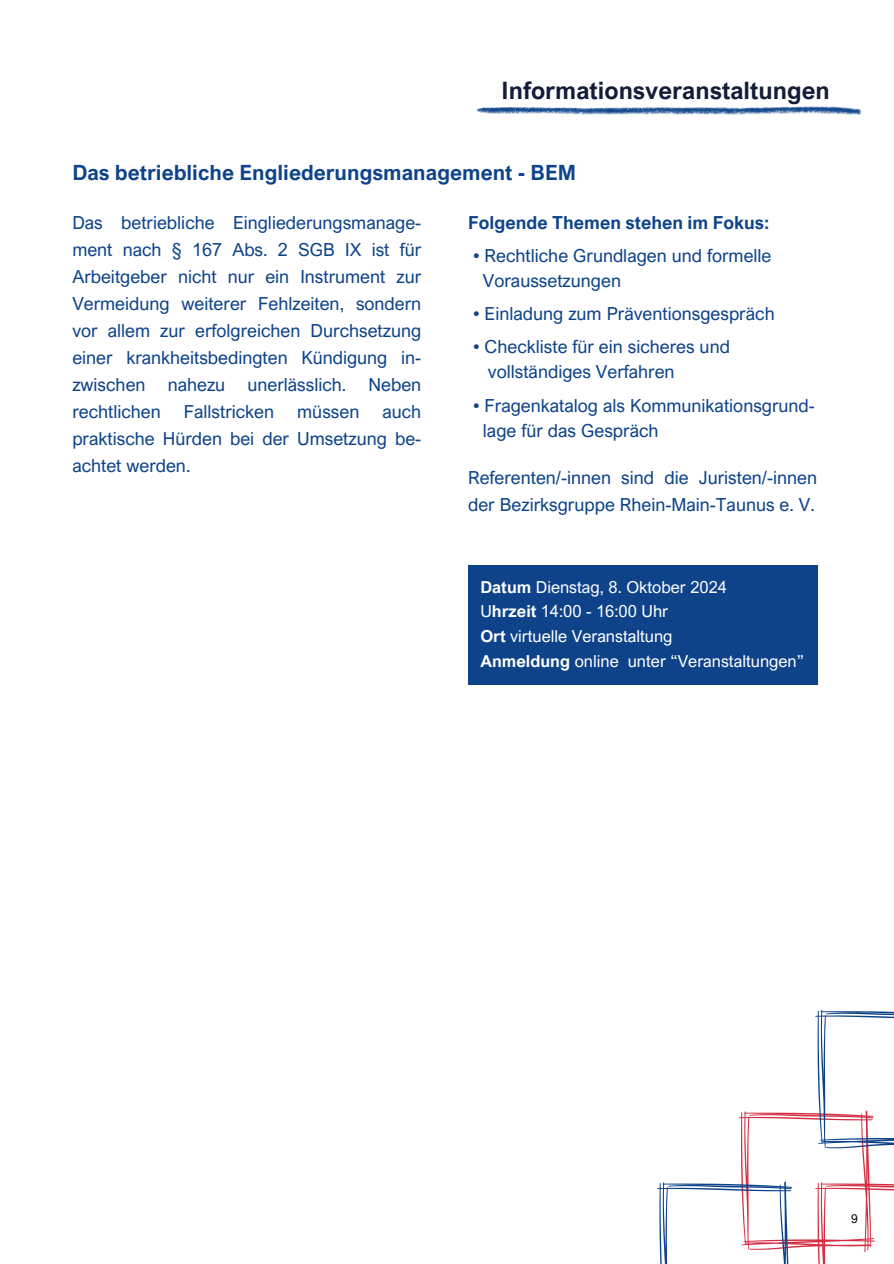
<style>
.page{position:relative;width:894px;height:1264px;background:#fff}
.page>*{position:absolute;margin:0;border:0;box-sizing:border-box;transform-origin:0 0}
.t1{font:700 24px "Arial Nova";color:#131d39}
.t2{font:700 21px "Arial Nova";color:#0e438a}
.t3{font:18px/27px "Arial Nova";color:#0e438a;text-align:justify}
.t4{font:700 18px "Arial Nova";color:#0e438a}
.t5{font:16.5px "Arial Nova";color:#fff}
.t6{font:16.5px "Arial Nova";color:#fdfdfd}
.t7{font:12px "Arial Nova";color:#000}
.s1{font-weight:700}
</style>
<div class="page">
<svg style="left:476px;top:106px;width:386px;height:9px"></svg>
<svg style="left:657px;top:1009px;width:236px;height:254px"></svg>
<div style="left:468px;top:566px;width:348px;height:119px;background:#0e438a"></div>
<p class="t1" style="left:501px;top:75px;width:329px">Informationsveranstaltungen</p>
<p class="t2" style="left:72px;top:160px;width:505px">Das betriebliche Engliederungsmanagement - BEM</p>
<h2 class="t4" style="left:468px;top:212px;width:303px">Folgende Themen stehen im Fokus:</h2>
<p class="t3" style="left:473px;top:242px;width:300px">• Rechtliche Grundlagen und formelle</p>
<h3 class="t3" style="left:483px;top:267px;width:139px">Voraussetzungen</h3>
<p class="t3" style="left:473px;top:300px;width:303px">• Einladung zum Präventionsgespräch</p>
<p class="t3" style="left:473px;top:333px;width:258px">• Checkliste für ein sicheres und</p>
<p class="t3" style="left:488px;top:358px;width:188px">vollständiges Verfahren</p>
<p class="t3" style="left:473px;top:391px;width:343px">• Fragenkatalog als Kommunikationsgrund-</p>
<p class="t3" style="left:483px;top:416px;width:177px">lage für das Gespräch</p>
<p class="t3" style="left:468px;top:463px;width:350px;line-height:27.5px">Referenten/-innen sind die Juristen/-innen der Bezirksgruppe Rhein-Main-Taunus e. V.</p>
<h1 class="t3" style="left:72px;top:208px;width:350px">Das betriebliche Eingliederungsmanage&shy;ment nach § 167 Abs. 2 SGB IX ist für Arbeitgeber nicht nur ein Instrument zur Vermeidung weiterer Fehlzeiten, sondern vor allem zur erfolgreichen Durchsetzung einer krankheitsbedingten Kündigung in&shy;zwischen nahezu unerlässlich. Neben rechtlichen</h1>
<h1 class="t3" style="left:72px;top:397px;width:350px;text-indent:310px">auch praktische Hürden bei der Umsetzung be&shy;achtet werden.</h1>
<h1 class="t3" style="left:184px;top:397px;width:92px">Fallstricken</h1>
<h1 class="t3" style="left:297px;top:397px;width:64px">müssen</h1>
<p class="t6" style="left:480px;top:576px;width:248px"><span class="s1">Datum</span> Dienstag, 8. Oktober 2024</p>
<p class="t5" style="left:480px;top:601px;width:189px">U<span class="s1">hrzeit</span> 14:00 - 16:00 Uhr</p>
<p class="t5" style="left:480px;top:626px;width:194px"><span class="s1">Ort</span> virtuelle Veranstaltung</p>
<p class="t5" style="left:480px;top:650px;width:325px"><span class="s1">Anmeldung</span> online unter “Veranstaltungen”</p>
<p class="t7" style="left:850px;top:1211px;width:8px">9</p>
</div>
